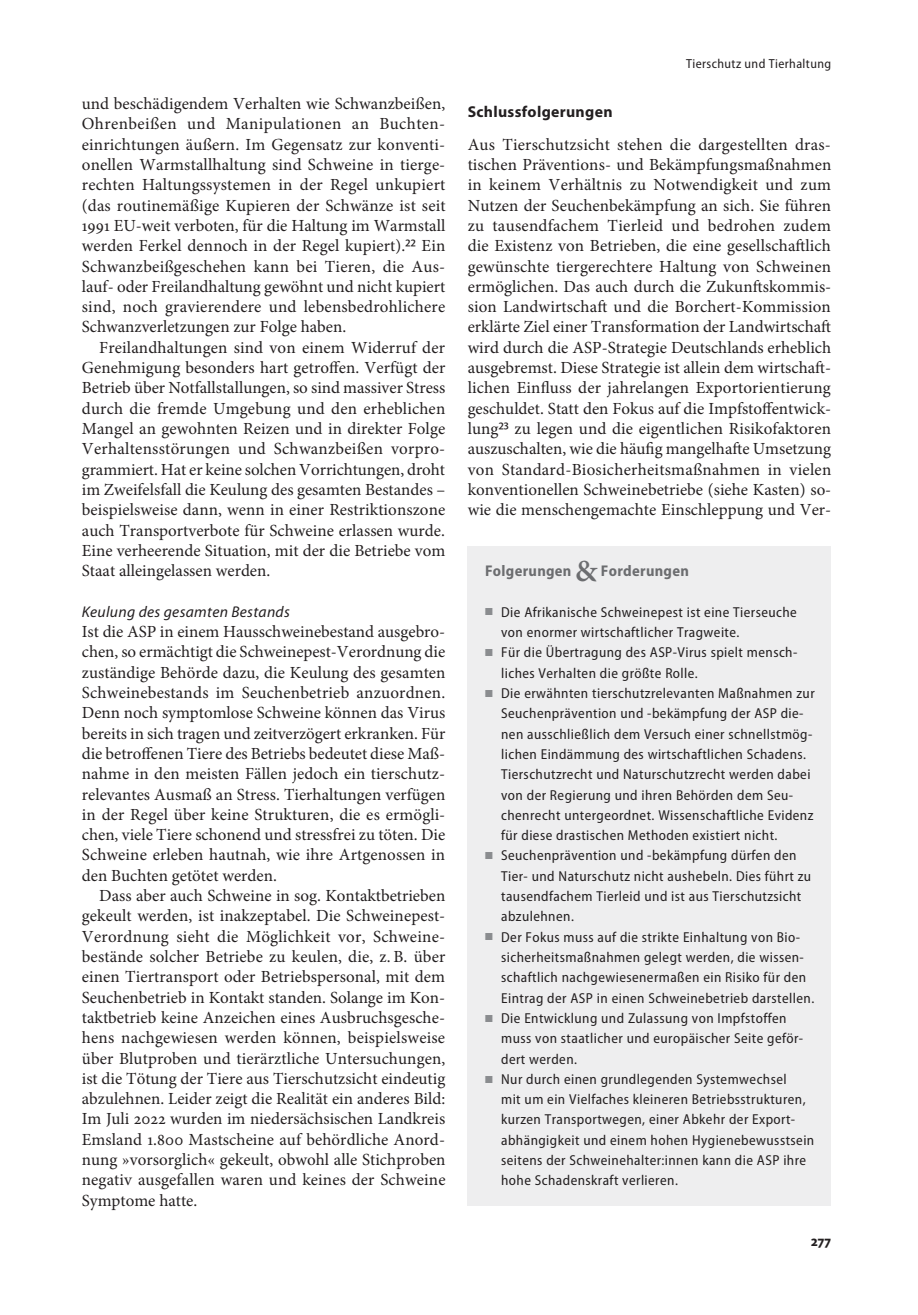
<style>
.page{position:relative;width:918px;height:1315px;background:#fff}
.page>*{position:absolute;margin:0;border:0;box-sizing:border-box;transform-origin:0 0}
.t1{font:16.97px/20.3px "Minion Pro";letter-spacing:.005em;color:#231f20;text-align:justify}
.t2{font:700 15.75px "Myriad Pro";letter-spacing:.02em;color:#231f20}
.t3{font:italic 15.58px "Myriad Pro";letter-spacing:.02em;color:#231f20}
.t4{font:700 semi-condensed 15.58px "Myriad Pro";letter-spacing:.02em;color:#6c6d70}
.t5{font:700 semi-condensed 14.88px "Myriad Pro";color:#231f20}
.t6{font:semi-condensed 14.35px/20.3px "Myriad Pro";letter-spacing:.03em;color:#231f20}
.t7{font:semi-condensed 13.12px "Myriad Pro";letter-spacing:.03em;color:#231f20}
.s1{font-family:"Myriad Pro";font-stretch:semi-condensed;font-size:17.5px}
.s2{font-family:"Minion Pro";font-weight:600;font-stretch:normal;font-size:30.8px}
.s3{color:#8a8c8f}
</style>
<div class="page">
<div style="left:468px;top:547px;width:363px;height:658px;background:#eeeeef"></div>
<p class="t1" style="left:82px;top:94px;width:365px;text-align:left">und beschädigendem Verhalten wie Schwanzbeißen, Ohrenbeißen und Manipulationen an Buchten&shy;einrichtungen äußern. Im Gegensatz zur konventi&shy;onellen Warmstallhaltung sind Schweine in tierge&shy;rechten Haltungssystemen in der Regel unkupiert (das routinemäßige Kupieren der Schwänze ist seit 1991 EU-weit verboten, für die Haltung im Warmstall werden Ferkel dennoch in der Regel kupiert).<span class="s1">22</span> Ein Schwanzbeißgeschehen kann bei Tieren, die Aus&shy;lauf- oder Freilandhaltung gewöhnt und nicht kupiert sind, noch gravierendere und lebensbedrohlichere Schwanzverletzungen zur Folge haben.</p>
<p class="t1" style="left:82px;top:337px;width:365px;text-indent:17px">Freilandhaltungen sind von einem Widerruf der Genehmigung besonders hart getroffen. Verfügt der Betrieb über Notfallstallungen, so sind massiver Stress durch die fremde Umgebung und den erheblichen Mangel an gewohnten Reizen und in direkter Folge Verhaltensstörungen und Schwanzbeißen vorpro&shy;grammiert. Hat er keine solchen Vorrichtungen, droht im Zweifelsfall die Keulung des gesamten Bestandes – beispielsweise dann, wenn in einer Restriktionszone auch Transportverbote für Schweine erlassen wurde.<br>Eine verheerende Situation, mit der die Betriebe vom Staat alleingelassen werden.</p>
<p class="t3" style="left:82px;top:603px;width:210px">Keulung des gesamten Bestands</p>
<p class="t1" style="left:82px;top:621px;width:365px">Ist die ASP in einem Hausschweinebestand ausgebro&shy;chen, so ermächtigt die Schweinepest-Verordnung die zuständige Behörde dazu, die Keulung des gesamten Schweinebestands im Seuchenbetrieb anzuordnen.<br>Denn noch symptomlose Schweine können das Virus bereits in sich tragen und zeitverzögert erkranken. Für die betroffenen Tiere des Betriebs bedeutet diese Maß&shy;nahme in den meisten Fällen jedoch ein tierschutz&shy;relevantes Ausmaß an Stress. Tierhaltungen verfügen in der Regel über keine Strukturen, die es ermögli&shy;chen, viele Tiere schonend und stressfrei zu töten. Die Schweine erleben hautnah, wie ihre Artgenossen in den Buchten getötet werden.</p>
<p class="t1" style="left:82px;top:885px;width:365px;text-indent:17px">Dass aber auch Schweine in sog. Kontaktbetrieben gekeult werden, ist inakzeptabel. Die Schweinepest-Verordnung sieht die Möglichkeit vor, Schweine&shy;bestände solcher Betriebe zu keulen, die, z. B. über einen Tiertransport oder Betriebspersonal, mit dem Seuchenbetrieb in Kontakt standen. Solange im Kon&shy;taktbetrieb keine Anzeichen eines Ausbruchsgesche&shy;hens nachgewiesen werden können, beispielsweise über Blutproben und tierärztliche Untersuchungen, ist die Tötung der Tiere aus Tierschutzsicht eindeutig abzulehnen. Leider zeigt die Realität ein anderes Bild:<br>Im Juli 2022 wurden im niedersächsischen Landkreis Emsland 1.800 Mastscheine auf behördliche Anord&shy;nung »vorsorglich« gekeult, obwohl alle Stichproben negativ ausgefallen waren und keines der Schweine Symptome hatte.</p>
<p class="t7" style="left:686px;top:57px;width:146px">Tierschutz und Tierhaltung</p>
<p class="t2" style="left:468px;top:103px;width:146px">Schlussfolgerungen</p>
<p class="t1" style="left:468px;top:134px;width:365px;text-align:left">Aus Tierschutzsicht stehen die dargestellten dras&shy;tischen Präventions- und Bekämpfungsmaßnahmen in keinem Verhältnis zu Notwendigkeit und zum Nutzen der Seuchenbekämpfung an sich. Sie führen zu tausendfachem Tierleid und bedrohen zudem die Existenz von Betrieben, die eine gesellschaftlich gewünschte tiergerechtere Haltung von Schweinen ermöglichen. Das auch durch die Zukunftskommis&shy;sion Landwirtschaft und die Borchert-Kommission erklärte Ziel einer Transformation der Landwirtschaft wird durch die ASP-Strategie Deutschlands erheblich ausgebremst. Diese Strategie ist allein dem wirtschaft&shy;lichen Einfluss der jahrelangen Exportorientierung geschuldet. Statt den Fokus auf die Impfstoffentwick&shy;lung<span class="s1">23</span> zu legen und die eigentlichen Risikofaktoren auszuschalten, wie die häufig mangelhafte Umsetzung von Standard-Biosicherheitsmaßnahmen in vielen konventionellen Schweinebetriebe (siehe Kasten) so&shy;wie die menschengemachte Einschleppung und Ver-</p>
<p class="t4" style="left:485px;top:562px;width:205px">Folgerungen <span class="s2">&amp;</span> Forderungen</p>
<p class="t6" style="left:501px;top:602px;width:297px;text-indent:-16px"><span class="s3">■</span> Die Afrikanische Schweinepest ist eine Tierseuche von enormer wirtschaftlicher Tragweite.</p>
<p class="t6" style="left:501px;top:643px;width:297px;text-indent:-16px"><span class="s3">■</span> Für die Übertragung des ASP-Virus spielt mensch&shy;liches Verhalten die größte Rolle.</p>
<p class="t6" style="left:501px;top:683px;width:315px;text-indent:-16px"><span class="s3">■</span> Die erwähnten tierschutzrelevanten Maßnahmen zur Seuchenprävention und -bekämpfung der ASP die&shy;nen ausschließlich dem Versuch einer schnellstmög&shy;lichen Eindämmung des wirtschaftlichen Schadens.<br>Tierschutzrecht und Naturschutzrecht werden dabei von der Regierung und ihren Behörden dem Seu&shy;chenrecht untergeordnet. Wissenschaftliche Evidenz für diese drastischen Methoden existiert nicht.</p>
<p class="t6" style="left:501px;top:846px;width:311px;text-indent:-16px"><span class="s3">■</span> Seuchenprävention und -bekämpfung dürfen den Tier- und Naturschutz nicht aushebeln. Dies führt zu tausendfachem Tierleid und ist aus Tierschutzsicht abzulehnen.</p>
<p class="t6" style="left:501px;top:927px;width:315px;text-indent:-16px"><span class="s3">■</span> Der Fokus muss auf die strikte Einhaltung von Bio&shy;sicherheitsmaßnahmen gelegt werden, die wissen&shy;schaftlich nachgewiesenermaßen ein Risiko für den Eintrag der ASP in einen Schweinebetrieb darstellen.</p>
<p class="t6" style="left:501px;top:1008px;width:303px;text-indent:-16px"><span class="s3">■</span> Die Entwicklung und Zulassung von Impfstoffen muss von staatlicher und europäischer Seite geför&shy;dert werden.</p>
<p class="t6" style="left:501px;top:1069px;width:315px;text-indent:-16px"><span class="s3">■</span> Nur durch einen grundlegenden Systemwechsel<br>mit um ein Vielfaches kleineren Betriebsstrukturen, kurzen Transportwegen, einer Abkehr der Export&shy;abhängigkeit und einem hohen Hygienebewusstsein seitens der Schweinehalter:innen kann die ASP ihre hohe Schadenskraft verlieren.</p>
<p class="t5" style="left:811px;top:1233px;width:22px">277</p>
</div>
